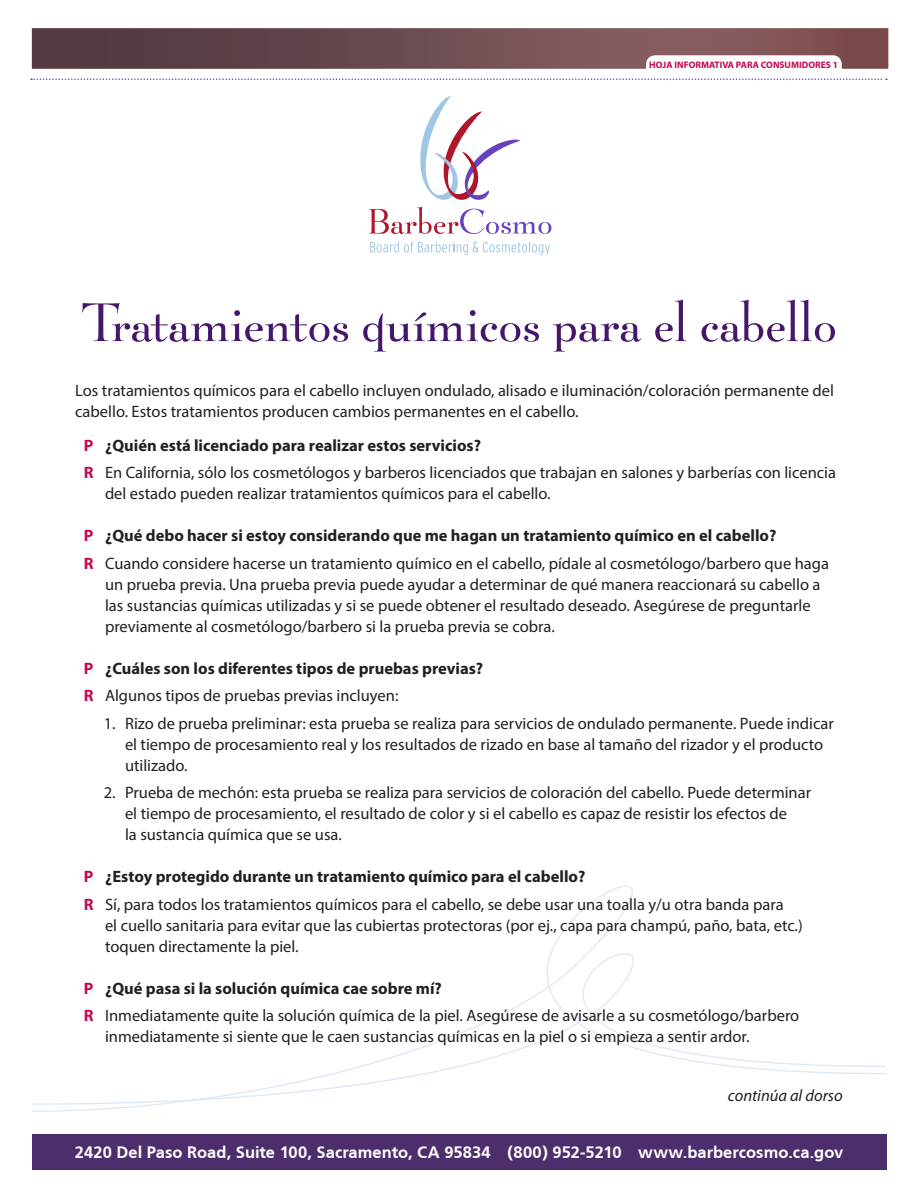
<style>
.page{position:relative;width:918px;height:1188px;background:#fff}
.page>*{position:absolute;margin:0;border:0;box-sizing:border-box;transform-origin:0 0}
.t1{font:52.5px "Belucian";color:#46166b}
.t2{font:16.5px/21px "Myriad Pro";color:#231f20}
.t3{font:700 16.5px "Frutiger CE";color:#fff}
.t4{font:700 16.5px "Myriad Pro";color:#231f20}
.t5{font:italic 16.5px "Myriad Pro";color:#231f20}
.t6{font:700 9.45px "Myriad Pro";color:#c60651}
.s1{font-weight:700;color:#c60651}
.s2{font-weight:700}
.s3{color:#c60651}
</style>
<div class="page">
<svg style="left:31px;top:78px;width:856px;height:2px"></svg>
<svg style="left:32px;top:28px;width:856px;height:41px;background:#79595d"></svg>
<svg style="left:370px;top:241px;width:180px;height:14px"></svg>
<svg style="left:369px;top:96px;width:182px;height:138px"></svg>
<svg style="left:32px;top:885px;width:854px;height:227px"></svg>
<div style="left:32px;top:1134px;width:854px;height:36px;background:#4d2e6d"></div>
<p class="t6" style="left:649px;top:59px;width:190px">HOJA INFORMATIVA PARA CONSUMIDORES 1</p>
<h1 class="t1" style="left:81px;top:291px;width:757px">Tratamientos químicos para el cabello</h1>
<p class="t2" style="left:75px;top:380px;width:760px">Los tratamientos químicos para el cabello incluyen ondulado, alisado e iluminación/coloración permanente del cabello. Estos tratamientos producen cambios permanentes en el cabello.</p>
<p class="t2" style="left:84px;top:431px;width:754px;line-height:27.3px"><span class="s1">P</span> <span class="s2">¿Quién está licenciado para realizar estos servicios?<br></span><span class="s1">R</span> En California, sólo los cosmetólogos y barberos licenciados que trabajan en salones y barberías con licencia</p>
<p class="t2" style="left:105px;top:483px;width:447px">del estado pueden realizar tratamientos químicos para el cabello.</p>
<p class="t2" style="left:84px;top:522px;width:747px;line-height:27.3px"><span class="s1">P</span> <span class="s2">¿Qué debo hacer si estoy considerando que me hagan un tratamiento químico en el cabello?<br></span><span class="s1">R</span> Cuando considere hacerse un tratamiento químico en el cabello, pídale al cosmetólogo/barbero que haga</p>
<p class="t2" style="left:105px;top:573px;width:717px">un prueba previa. Una prueba previa puede ayudar a determinar de qué manera reaccionará su cabello a las sustancias químicas utilizadas y si se puede obtener el resultado deseado. Asegúrese de preguntarle previamente al cosmetólogo/barbero si la prueba previa se cobra.</p>
<h4 class="t4" style="left:84px;top:658px;width:401px"><span class="s3">P</span> ¿Cuáles son los diferentes tipos de pruebas previas?</h4>
<p class="t2" style="left:84px;top:685px;width:316px"><span class="s1">R</span> Algunos tipos de pruebas previas incluyen:</p>
<p class="t2" style="left:125px;top:712px;width:710px;text-indent:-21px">1. Rizo de prueba preliminar: esta prueba se realiza para servicios de ondulado permanente. Puede indicar el tiempo de procesamiento real y los resultados de rizado en base al tamaño del rizador y el producto utilizado.</p>
<p class="t2" style="left:125px;top:782px;width:688px;text-indent:-21px">2. Prueba de mechón: esta prueba se realiza para servicios de coloración del cabello. Puede determinar el tiempo de procesamiento, el resultado de color y si el cabello es capaz de resistir los efectos de<br>la sustancia química que se usa.</p>
<p class="t2" style="left:84px;top:863px;width:701px;line-height:27.3px"><span class="s1">P</span> <span class="s2">¿Estoy protegido durante un tratamiento químico para el cabello?<br></span><span class="s1">R</span> Sí, para todos los tratamientos químicos para el cabello, se debe usar una toalla y/u otra banda para</p>
<p class="t2" style="left:105px;top:914px;width:699px">el cuello sanitaria para evitar que las cubiertas protectoras (por ej., capa para champú, paño, bata, etc.) toquen directamente la piel.</p>
<p class="t2" style="left:84px;top:975px;width:717px;line-height:27.3px"><span class="s1">P</span> <span class="s2">¿Qué pasa si la solución química cae sobre mí?<br></span><span class="s1">R</span> Inmediatamente quite la solución química de la piel. Asegúrese de avisarle a su cosmetólogo/barbero</p>
<p class="t2" style="left:105px;top:1026px;width:646px">inmediatamente si siente que le caen sustancias químicas en la piel o si empieza a sentir ardor.</p>
<p class="t5" style="left:728px;top:1085px;width:116px">continúa al dorso</p>
<p class="t3" style="left:75px;top:1143px;width:770px">2420 Del Paso Road, Suite 100, Sacramento, CA 95834 (800) 952-5210 www.barbercosmo.ca.gov</p>
</div>
